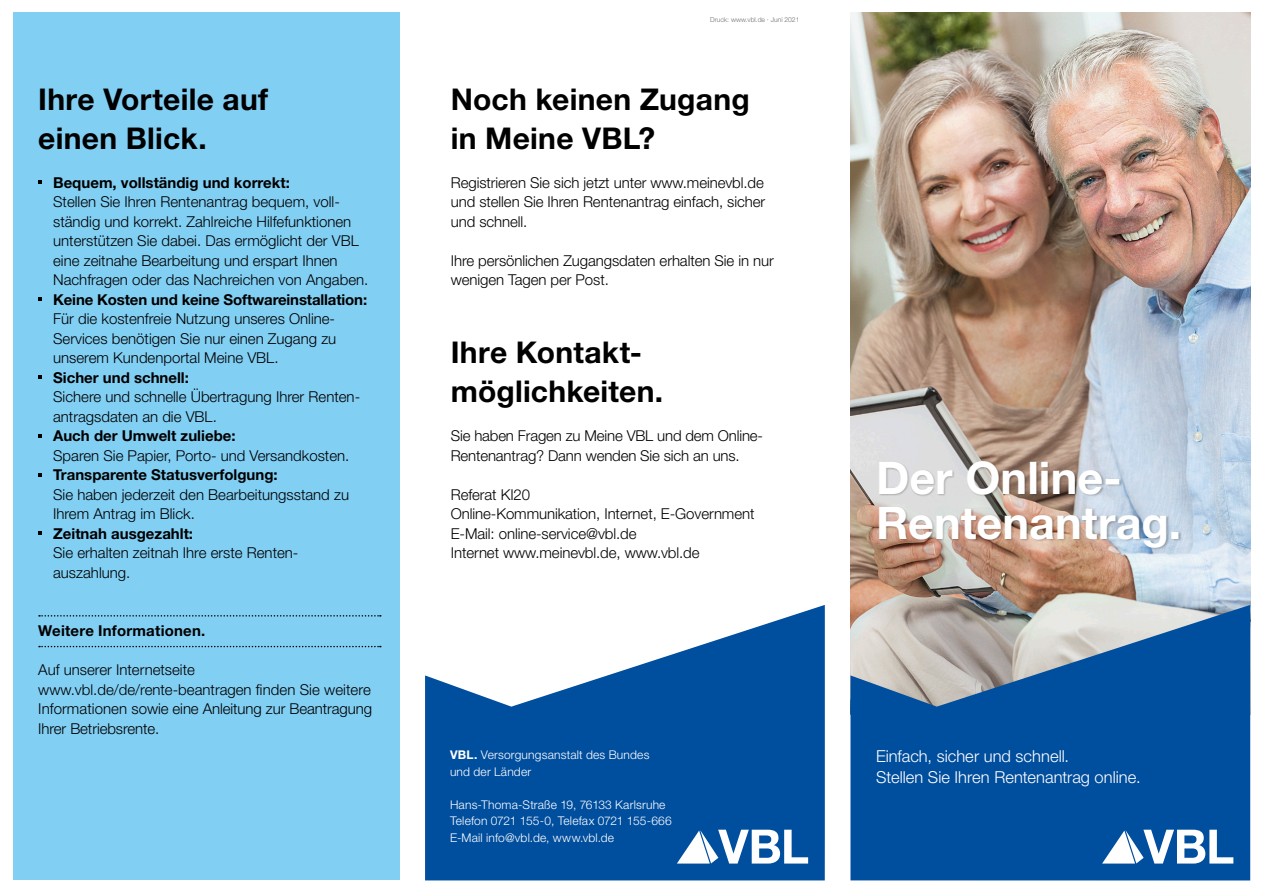
<style>
.page{position:relative;width:1263px;height:893px;background:#fff}
.page>*{position:absolute;margin:0;border:0;box-sizing:border-box;transform-origin:0 0}
.t1{font:700 45px "Helvetica Neue LT Pro";color:#fff}
.copy{font:700 30px/39px "Helvetica Neue LT Pro";letter-spacing:.01em;color:#000}
.t2{font:300 16.5px "Helvetica Neue LT Pro";color:#fff}
.copy-2{font:300 15px/19.5px "Helvetica Neue LT Pro";color:#000}
._2_Fließtext_Head_Li{font:700 15px "Helvetica Neue LT Pro";letter-spacing:.015em;color:#000}
.t3{font:300 12px/16.5px "Helvetica Neue LT Pro";letter-spacing:.015em;color:#fff}
.t4{font:300 6.75px "Helvetica Neue LT Pro";color:#6f6f6e}
.s1{font-weight:700}
</style>
<div class="page">
<div style="left:13px;top:13px;width:387px;height:867px;background:#82cff4"></div>
<svg style="left:425px;top:605px;width:400px;height:275px;fill:#004e9e"></svg>
<img style="left:850px;top:13px;width:400px;height:592px">
<svg style="left:850px;top:605px;width:400px;height:275px;background:#2c67a4"></svg>
<svg style="left:39px;top:615px;width:342px;height:2px"></svg>
<svg style="left:39px;top:646px;width:342px;height:1px"></svg>
<svg style="left:38px;top:181px;width:4px;height:3px"></svg>
<svg style="left:38px;top:298px;width:4px;height:3px"></svg>
<svg style="left:38px;top:376px;width:4px;height:3px"></svg>
<svg style="left:38px;top:434px;width:4px;height:4px"></svg>
<svg style="left:38px;top:473px;width:4px;height:4px"></svg>
<svg style="left:38px;top:532px;width:4px;height:3px"></svg>
<div style="left:879px;top:461px;width:303px;height:89px;background:#000;opacity:.25"></div>
<svg style="left:677px;top:830px;width:131px;height:33px"></svg>
<svg style="left:1102px;top:830px;width:131px;height:33px"></svg>
<p class="copy" style="left:38px;top:78px;width:231px">Ihre Vorteile auf</p>
<p class="copy" style="left:38px;top:117px;width:170px">einen Blick.</p>
<p class="copy-2" style="left:53px;top:172px;width:317px"><span class="s1">Bequem, vollständig und korrekt:<br></span>Stellen Sie Ihren Rentenantrag bequem, voll&shy;ständig und korrekt. Zahlreiche Hilfefunktionen unterstützen Sie dabei. Das ermöglicht der VBL eine zeitnahe Bearbeitung und erspart Ihnen Nachfragen oder das Nachreichen von Angaben.</p>
<p class="copy-2" style="left:53px;top:289px;width:316px"><span class="s1">Keine Kosten und keine Softwareinstallation:<br></span>Für die kostenfreie Nutzung unseres Online-Services benötigen Sie nur einen Zugang zu unserem Kundenportal Meine VBL.</p>
<p class="copy-2" style="left:53px;top:367px;width:309px"><span class="s1">Sicher und schnell:<br></span>Sichere und schnelle Übertragung Ihrer Renten&shy;antragsdaten an die VBL.</p>
<p class="copy-2" style="left:53px;top:426px;width:298px"><span class="s1">Auch der Umwelt zuliebe:<br></span>Sparen Sie Papier, Porto- und Versandkosten.</p>
<p class="copy-2" style="left:53px;top:465px;width:297px"><span class="s1">Transparente Statusverfolgung:<br></span>Sie haben jederzeit den Bearbeitungsstand zu<br>Ihrem Antrag im Blick.</p>
<p class="copy-2" style="left:53px;top:523px;width:247px"><span class="s1">Zeitnah ausgezahlt:<br></span>Sie erhalten zeitnah Ihre erste Renten&shy;auszahlung.</p>
<p class="_2_Fließtext_Head_Li" style="left:38px;top:621px;width:169px">Weitere Informationen.</p>
<p class="copy-2" style="left:38px;top:660px;width:335px">Auf unserer Internetseite www.vbl.de/de/rente-beantragen finden Sie weitere Informationen sowie eine Anleitung zur Beantragung Ihrer Betriebsrente.</p>
<p class="t4" style="left:710px;top:15px;width:91px">Druck: www.vbl.de · Juni 2021</p>
<p class="copy" style="left:451px;top:78px;width:300px">Noch keinen Zugang in Meine VBL?</p>
<p class="copy-2" style="left:451px;top:172px;width:316px;text-align:justify">Registrieren Sie sich jetzt unter www.meinevbl.de und stellen Sie Ihren Rentenantrag einfach, sicher und schnell.</p>
<p class="copy-2" style="left:451px;top:250px;width:325px">Ihre persönlichen Zugangsdaten erhalten Sie in nur wenigen Tagen per Post.</p>
<p class="copy" style="left:451px;top:332px;width:214px">Ihre Kontakt&shy;möglichkeiten.</p>
<p class="copy-2" style="left:451px;top:426px;width:314px">Sie haben Fragen zu Meine VBL und dem Online-<br>Rentenantrag? Dann wenden Sie sich an uns.</p>
<p class="copy-2" style="left:451px;top:484px;width:81px">Referat KI20</p>
<p class="copy-2" style="left:451px;top:504px;width:305px">Online-Kommunikation, Internet, E-Government</p>
<p class="copy-2" style="left:451px;top:523px;width:187px">E-Mail: online-service@vbl.de</p>
<p class="copy-2" style="left:451px;top:543px;width:250px">Internet www.meinevbl.de, www.vbl.de</p>
<p class="t3" style="left:450px;top:746px;width:201px"><span class="s1">VBL.</span> Versorgungsanstalt des Bundes und der Länder</p>
<p class="t3" style="left:450px;top:796px;width:217px">Hans-Thoma-Straße 19, 76133 Karlsruhe</p>
<p class="t3" style="left:450px;top:812px;width:223px">Telefon 0721 155-0, Telefax 0721 155-666</p>
<p class="t3" style="left:450px;top:829px;width:166px">E-Mail info@vbl.de, www.vbl.de</p>
<p class="t1" style="left:876px;top:449px;width:247px">Der Online-</p>
<p class="t1" style="left:876px;top:494px;width:307px">Rentenantrag.</p>
<p class="t2" style="left:876px;top:746px;width:195px">Einfach, sicher und schnell.</p>
<p class="t2" style="left:876px;top:767px;width:266px">Stellen Sie Ihren Rentenantrag online.</p>
</div>
